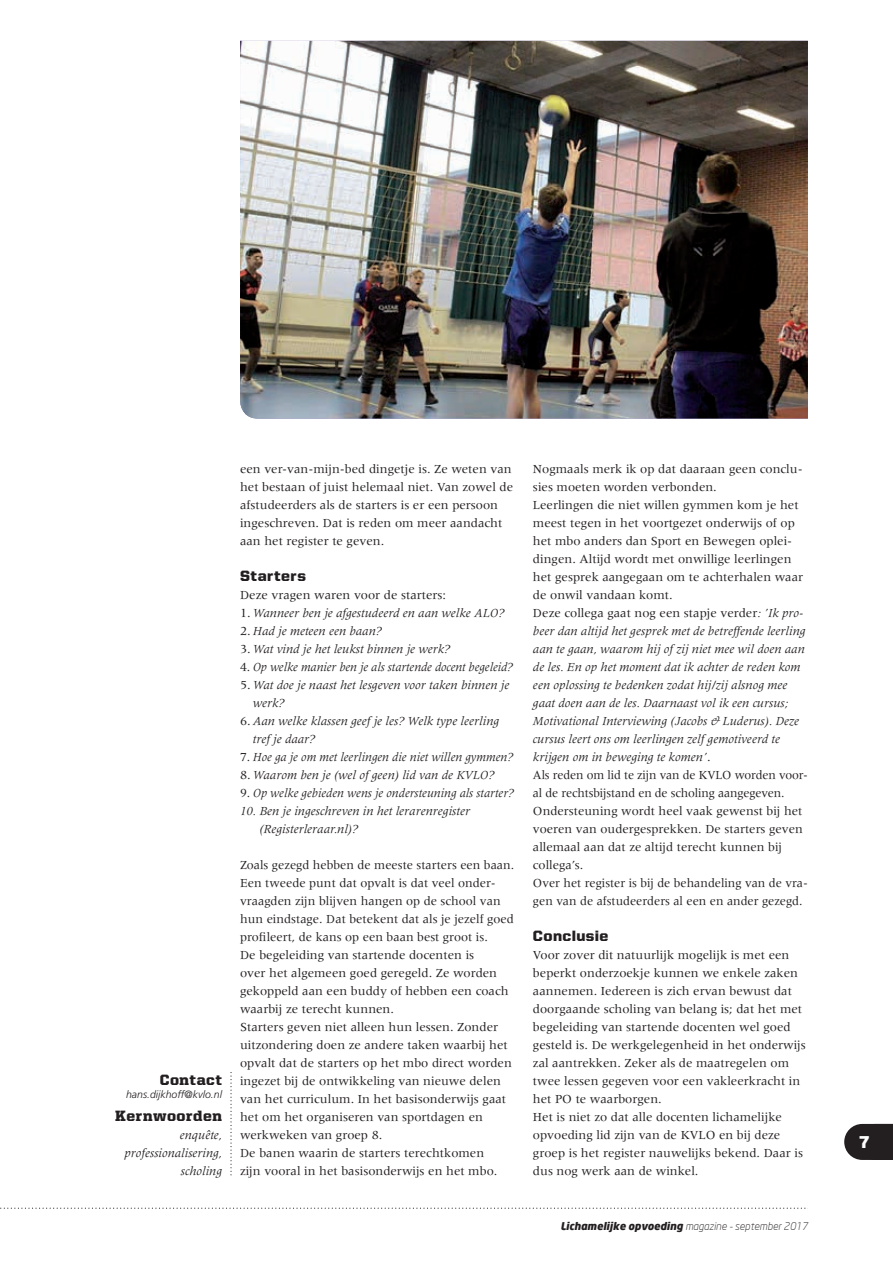
<style>
.page{position:relative;width:893px;height:1263px;background:#fff}
.page>*{position:absolute;margin:0;border:0;box-sizing:border-box;transform-origin:0 0}
.t1{font:900 17.25px "United Sans Reg";color:#fff}
.t2{font:900 15px "United Serif Reg";letter-spacing:.04em;color:#231f20}
.t3{font:900 15px "United Sans Reg";letter-spacing:.025em;color:#231f20}
.t4{font:12.75px/18px "Meridien LT Std";color:#231f20}
.t5{font:italic 12.75px/18px "Meridien LT Std";color:#231f20}
.t6{font:italic 300 10.5px "Neo Sans";color:#231f20}
.t7{font:italic 300 10.5px "Frutiger LT Std";color:#231f20}
.s1{font-style:normal}
.s2{font-style:italic}
.s3{font-weight:900}
</style>
<div class="page">
<svg style="left:230px;top:1072px;width:2px;height:104px"></svg>
<img style="left:240px;top:41px;width:568px;height:378px">
<svg style="left:844px;top:1124px;width:49px;height:36px;background:#353132"></svg>
<svg style="left:0;top:1207px;width:808px;height:2px"></svg>
<p class="t2" style="left:160px;top:1071px;width:64px">Contact</p>
<p class="t7" style="left:126px;top:1088px;width:97px">hans.dijkhoff@kvlo.nl</p>
<p class="t2" style="left:115px;top:1107px;width:108px">Kernwoorden</p>
<p class="t5" style="left:125px;top:1126px;width:99px;text-align:right">enquête, professionalisering, scholing</p>
<p class="t4" style="left:240px;top:459px;width:275px">een ver-van-mijn-bed dingetje is. Ze weten van het bestaan of juist helemaal niet. Van zowel de afstudeerders als de starters is er een persoon ingeschreven. Dat is reden om meer aandacht aan het register te geven.</p>
<p class="t3" style="left:240px;top:567px;width:67px">Starters</p>
<p class="t4" style="left:240px;top:585px;width:208px">Deze vragen waren voor de starters:</p>
<p class="t5" style="left:240px;top:604px;width:266px"><span class="s1">1.</span> Wanneer ben je afgestudeerd en aan welke ALO?</p>
<p class="t5" style="left:240px;top:622px;width:143px"><span class="s1">2.</span> Had je meteen een baan?</p>
<p class="t5" style="left:240px;top:640px;width:211px"><span class="s1">3.</span> Wat vind je het leukst binnen je werk?</p>
<p class="t5" style="left:240px;top:658px;width:274px"><span class="s1">4.</span> Op welke manier ben je als startende docent begeleid?</p>
<p class="t5" style="left:253px;top:676px;width:258px;text-indent:-13px"><span class="s1">5.</span> Wat doe je naast het lesgeven voor taken binnen je werk?</p>
<p class="t5" style="left:253px;top:712px;width:248px;text-indent:-13px"><span class="s1">6.</span> Aan welke klassen geef je les? Welk type leerling tref je daar?</p>
<p class="t5" style="left:240px;top:748px;width:274px"><span class="s1">7.</span> Hoe ga je om met leerlingen die niet willen gymmen?</p>
<p class="t5" style="left:240px;top:766px;width:256px"><span class="s1">8.</span> Waarom ben je (wel of geen) lid van de KVLO?</p>
<p class="t5" style="left:240px;top:784px;width:275px"><span class="s1">9.</span> Op welke gebieden wens je ondersteuning als starter?</p>
<p class="t5" style="left:259px;top:802px;width:212px;text-indent:-19px">10. Ben je ingeschreven in het lerarenregister (Registerleraar.nl)?</p>
<p class="t4" style="left:240px;top:855px;width:276px">Zoals gezegd hebben de meeste starters een baan.<br>Een tweede punt dat opvalt is dat veel onder&shy;vraagden zijn blijven hangen op de school van hun eindstage. Dat betekent dat als je jezelf goed profileert, de kans op een baan best groot is.<br>De begeleiding van startende docenten is<br>over het algemeen goed geregeld. Ze worden gekoppeld aan een buddy of hebben een coach waarbij ze terecht kunnen.<br>Starters geven niet alleen hun lessen. Zonder uitzondering doen ze andere taken waarbij het opvalt dat de starters op het mbo direct worden ingezet bij de ontwikkeling van nieuwe delen van het curriculum. In het basisonderwijs gaat het om het organiseren van sportdagen en werkweken van groep 8.<br>De banen waarin de starters terechtkomen<br>zijn vooral in het basisonderwijs en het mbo.</p>
<p class="t4" style="left:533px;top:459px;width:276px">Nogmaals merk ik op dat daaraan geen conclu&shy;sies moeten worden verbonden.<br>Leerlingen die niet willen gymmen kom je het meest tegen in het voortgezet onderwijs of op het mbo anders dan Sport en Bewegen oplei&shy;dingen. Altijd wordt met onwillige leerlingen het gesprek aangegaan om te achterhalen waar de onwil vandaan komt.<br>Deze collega gaat nog een stapje verder<span class="s2">: ’Ik pro&shy;beer dan altijd het gesprek met de betreffende leerling aan te gaan, waarom hij of zij niet mee wil doen aan de les. En op het moment dat ik achter de reden kom een oplossing te bedenken zodat hij/zij alsnog mee gaat doen aan de les. Daarnaast vol ik een cursus; Motivational Interviewing (Jacobs &amp; Luderus). Deze cursus leert ons om leerlingen zelf gemotiveerd te krijgen om in beweging te komen’</span>.<br>Als reden om lid te zijn van de KVLO worden voor&shy;al de rechtsbijstand en de scholing aangegeven.<br>Ondersteuning wordt heel vaak gewenst bij het voeren van oudergesprekken. De starters geven allemaal aan dat ze altijd terecht kunnen bij collega’s.<br>Over het register is bij de behandeling van de vra&shy;gen van de afstudeerders al een en ander gezegd.</p>
<p class="t3" style="left:533px;top:927px;width:77px">Conclusie</p>
<p class="t4" style="left:533px;top:945px;width:274px">Voor zover dit natuurlijk mogelijk is met een beperkt onderzoekje kunnen we enkele zaken aannemen. Iedereen is zich ervan bewust dat doorgaande scholing van belang is; dat het met begeleiding van startende docenten wel goed gesteld is. De werkgelegenheid in het onderwijs zal aantrekken. Zeker als de maatregelen om twee lessen gegeven voor een vakleerkracht in het PO te waarborgen.<br>Het is niet zo dat alle docenten lichamelijke opvoeding lid zijn van de KVLO en bij deze groep is het register nauwelijks bekend. Daar is dus nog werk aan de winkel.</p>
<p class="t6" style="left:560px;top:1220px;width:249px"><span class="s3">Lichamelijke opvoeding</span> magazine - september 2017</p>
<h1 class="t1" style="left:859px;top:1133px;width:11px">7</h1>
</div>
